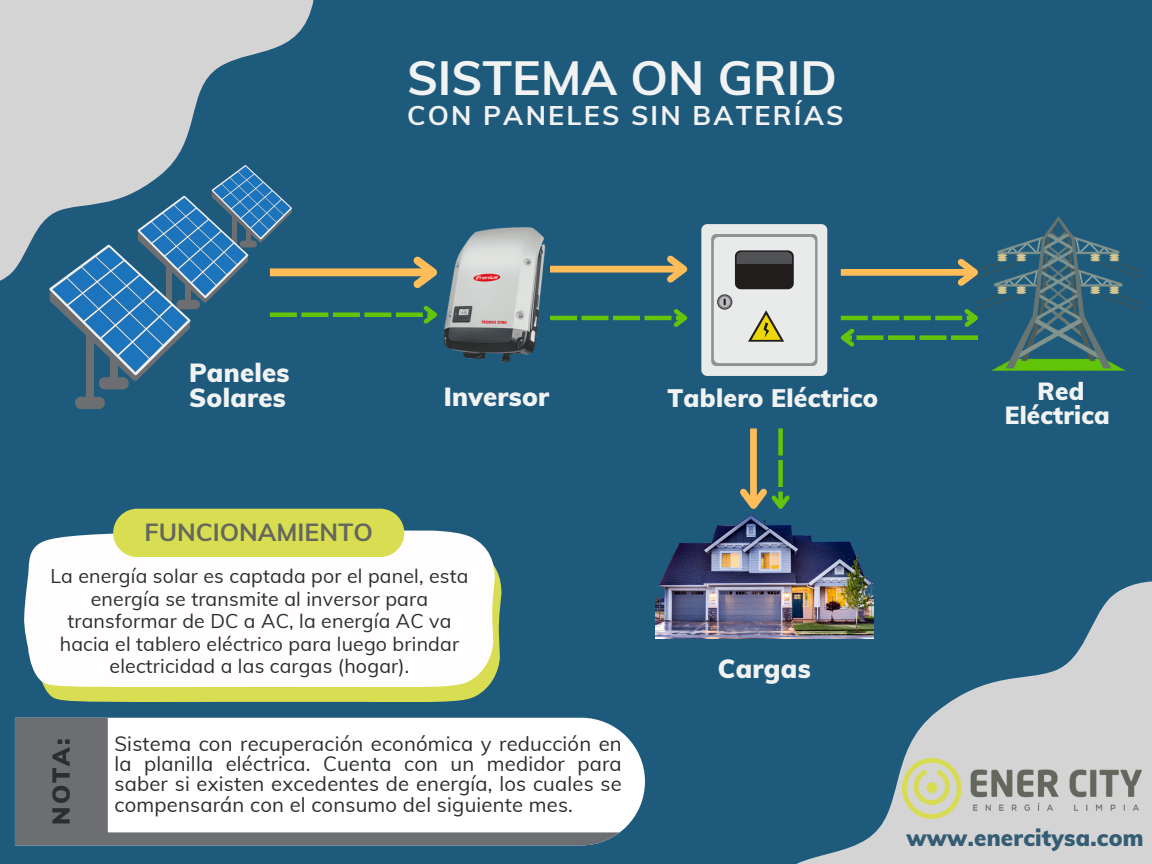
<style>
.page{position:relative;width:1152px;height:864px;background:#1e5a7b}
.page>*{position:absolute;margin:0;border:0;box-sizing:border-box;transform-origin:0 0}
.t1{font:700 48px "Muli";color:#f1f2f2}
.t2{font:700 27px "Muli";letter-spacing:.08em;color:#f1f2f2}
.t3{font:900 25.8px "Muli";letter-spacing:.01em;color:#f1f2f2}
.t4{font:900 25.65px/24.8px "Muli";letter-spacing:.01em;color:#f1f2f2}
.t5{font:900 24.75px "Muli";letter-spacing:.01em;color:#f1f2f2}
.t6{font:700 24.75px "Muli";color:#64675d}
.t7{font:900 24.3px/23.7px "Muli";letter-spacing:.01em;color:#f1f2f2;text-align:center}
.t8{font:900 24px "Muli";color:#2a2e30}
.t9{font:900 22.5px "Muli";letter-spacing:.01em;color:#345c72}
.t10{font:20.25px/20.2px "Muli";letter-spacing:.01em;color:#2a2e30;text-align:justify}
.t11{font:19.5px/22.5px "Muli";letter-spacing:.01em;color:#2a2e30;text-align:center}
</style>
<div class="page">
<svg style="left:0;top:0;width:314px;height:281px;fill:#d4d4d5"></svg>
<div style="left:550px;top:266px;width:134px;height:7px;background:#ffbd59"></div>
<svg style="left:661px;top:255px;width:27px;height:28px"></svg>
<img style="left:976px;top:216px;width:165px;height:155px">
<div style="left:841px;top:269px;width:134px;height:7px;background:#ffbd59"></div>
<svg style="left:952px;top:253px;width:34px;height:39px"></svg>
<svg style="left:796px;top:581px;width:356px;height:283px"></svg>
<img style="left:656px;top:517px;width:218px;height:122px">
<svg style="left:606px;top:316px;width:3px;height:4px"></svg>
<hr style="left:613px;top:316px;width:27px;height:4px;background:#62c50a">
<hr style="left:645px;top:316px;width:27px;height:4px;background:#62c50a">
<svg style="left:670px;top:309px;width:18px;height:18px"></svg>
<hr style="left:841px;top:316px;width:27px;height:4px;background:#62c50a">
<hr style="left:872px;top:316px;width:27px;height:4px;background:#62c50a">
<hr style="left:904px;top:316px;width:27px;height:4px;background:#62c50a">
<hr style="left:935px;top:316px;width:27px;height:4px;background:#62c50a">
<svg style="left:960px;top:305px;width:23px;height:26px"></svg>
<div style="left:951px;top:335px;width:27px;height:5px;background:#62c50a"></div>
<div style="left:920px;top:335px;width:27px;height:5px;background:#62c50a"></div>
<div style="left:888px;top:335px;width:27px;height:5px;background:#62c50a"></div>
<div style="left:857px;top:335px;width:27px;height:5px;background:#62c50a"></div>
<svg style="left:840px;top:328px;width:18px;height:19px"></svg>
<svg style="left:740px;top:429px;width:50px;height:88px"></svg>
<img style="left:903px;top:759px;width:238px;height:59px">
<div style="left:86px;top:334px;width:8px;height:64px;background:#6d6e71"></div>
<svg style="left:75px;top:397px;width:30px;height:12px"></svg>
<svg style="left:49px;top:165px;width:343px;height:224px"></svg>
<div style="left:701px;top:224px;width:126px;height:152px;background:#e9eaea;border-radius:6px"></div>
<div style="left:711px;top:234px;width:106px;height:132px;background:#8f9195;border-radius:5px"></div>
<div style="left:714px;top:237px;width:101px;height:126px;background:#e9eaea;border-radius:5px"></div>
<div style="left:735px;top:250px;width:59px;height:39px;background:#211d1d;border-radius:6px"></div>
<svg style="left:737px;top:252px;width:55px;height:12px"></svg>
<svg style="left:717px;top:294px;width:15px;height:16px"></svg>
<svg style="left:718px;top:295px;width:13px;height:14px"></svg>
<svg style="left:719px;top:297px;width:11px;height:10px"></svg>
<svg style="left:724px;top:299px;width:2px;height:6px"></svg>
<svg style="left:748px;top:310px;width:36px;height:32px"></svg>
<svg style="left:44px;top:567px;width:457px;height:135px;background:#c5cf56"></svg>
<div style="left:24px;top:531px;width:471px;height:156px;background:#fffdfd"></div>
<div style="left:113px;top:509px;width:291px;height:48px;background:#d9dd52;border-radius:24px"></div>
<svg style="left:620px;top:731px;width:25px;height:101px;fill:#fff"></svg>
<svg style="left:15px;top:718px;width:605px;height:127px;background:#dbdcdd"></svg>
<img style="left:392px;top:227px;width:214px;height:136px">
<p class="t1" style="left:407px;top:47px;width:431px">SISTEMA ON GRID</p>
<p class="t2" style="left:407px;top:98px;width:438px">CON PANELES SIN BATERÍAS</p>
<h2 class="t4" style="left:189px;top:360px;width:102px">Paneles<br>Solares</h2>
<p class="t6" style="left:145px;top:516px;width:230px">FUNCIONAMIENTO</p>
<p class="t4" style="left:444px;top:384px;width:107px">Inversor</p>
<p class="t5" style="left:668px;top:382px;width:212px">Tablero Eléctrico</p>
<h4 class="t7" style="left:1005px;top:379px;width:107px">Red<br>Eléctrica</h4>
<p class="t11" style="left:50px;top:565px;width:420px">La energía solar es captada por el panel, esta energía se transmite al inversor para transformar de DC a AC, la energía AC va hacia el tablero eléctrico para luego brindar electricidad a las cargas (hogar).</p>
<p class="t8" style="left:46px;top:825px;width:87px;rotate:-90deg">NOTA:</p>
<p class="t10" style="left:114px;top:733px;width:509px">Sistema con recuperación económica y reducción en la planilla eléctrica. Cuenta con un medidor para saber si existen excedentes de energía, los cuales se compensarán con el consumo del siguiente mes.</p>
<h2 class="t3" style="left:718px;top:653px;width:94px">Cargas</h2>
<p class="t9" style="left:906px;top:823px;width:239px">www.enercitysa.com</p>
</div>
